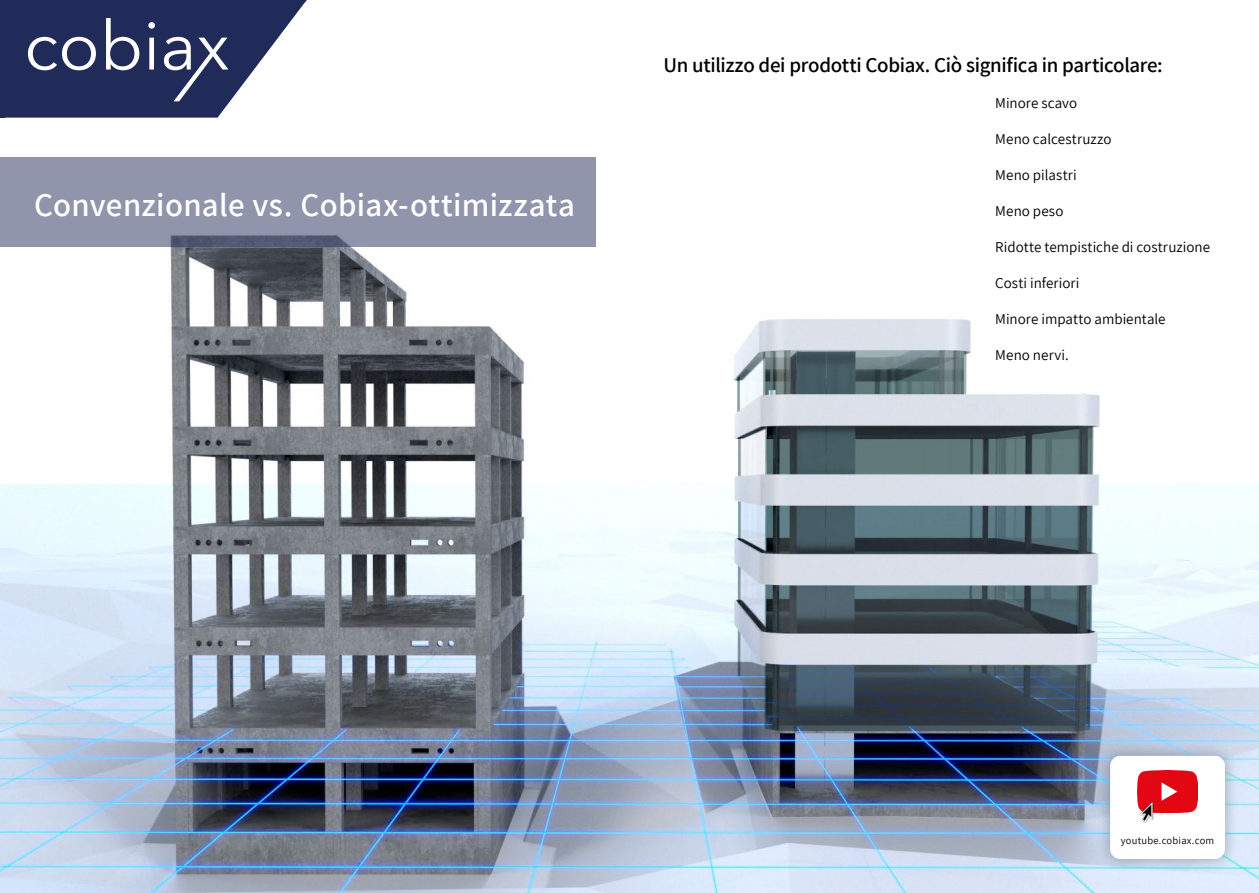
<style>
.page{position:relative;width:1259px;height:893px;background:#fff}
.page>*{position:absolute;margin:0;border:0;box-sizing:border-box;transform-origin:0 0}
.t1{font:600 33px "Assistant";letter-spacing:.01em;color:#fff}
.t2{font:600 21px "Assistant";letter-spacing:-.015em;color:#000}
.t3{font:15px "Assistant";letter-spacing:.005em;color:#000}
.t4{font:10.5px "Assistant";letter-spacing:.025em;color:#000}
</style>
<div class="page">
<img style="left:0;top:183px;width:1259px;height:710px">
<div style="left:1095px;top:741px;width:144px;height:132px;background:#000;opacity:.3"></div>
<div style="left:1110px;top:756px;width:115px;height:103px;background:#fff;border-radius:10px"></div>
<img style="left:1137px;top:770px;width:60px;height:42px">
<div style="left:1138px;top:801px;width:15px;height:22px;background:#000;opacity:.75"></div>
<img style="left:1139px;top:802px;width:13px;height:20px">
<svg style="left:0;top:0;width:307px;height:118px"></svg>
<div style="left:0;top:157px;width:595px;height:90px;background:#9095ac"></div>
<h1 class="t1" style="left:34px;top:182px;width:542px">Convenzionale vs. Cobiax-ottimizzata</h1>
<h2 class="t2" style="left:663px;top:51px;width:501px">Un utilizzo dei prodotti Cobiax. Ciò significa in particolare:</h2>
<p class="t3" style="left:995px;top:93px;width:83px">Minore scavo</p>
<p class="t3" style="left:995px;top:129px;width:118px">Meno calcestruzzo</p>
<p class="t3" style="left:995px;top:165px;width:83px">Meno pilastri</p>
<p class="t3" style="left:995px;top:201px;width:70px">Meno peso</p>
<p class="t3" style="left:995px;top:237px;width:216px">Ridotte tempistiche di costruzione</p>
<p class="t3" style="left:995px;top:273px;width:86px">Costi inferiori</p>
<p class="t3" style="left:995px;top:309px;width:172px">Minore impatto ambientale</p>
<p class="t3" style="left:995px;top:345px;width:75px">Meno nervi.</p>
<p class="t4" style="left:1120px;top:833px;width:95px">youtube.cobiax.com</p>
</div>
